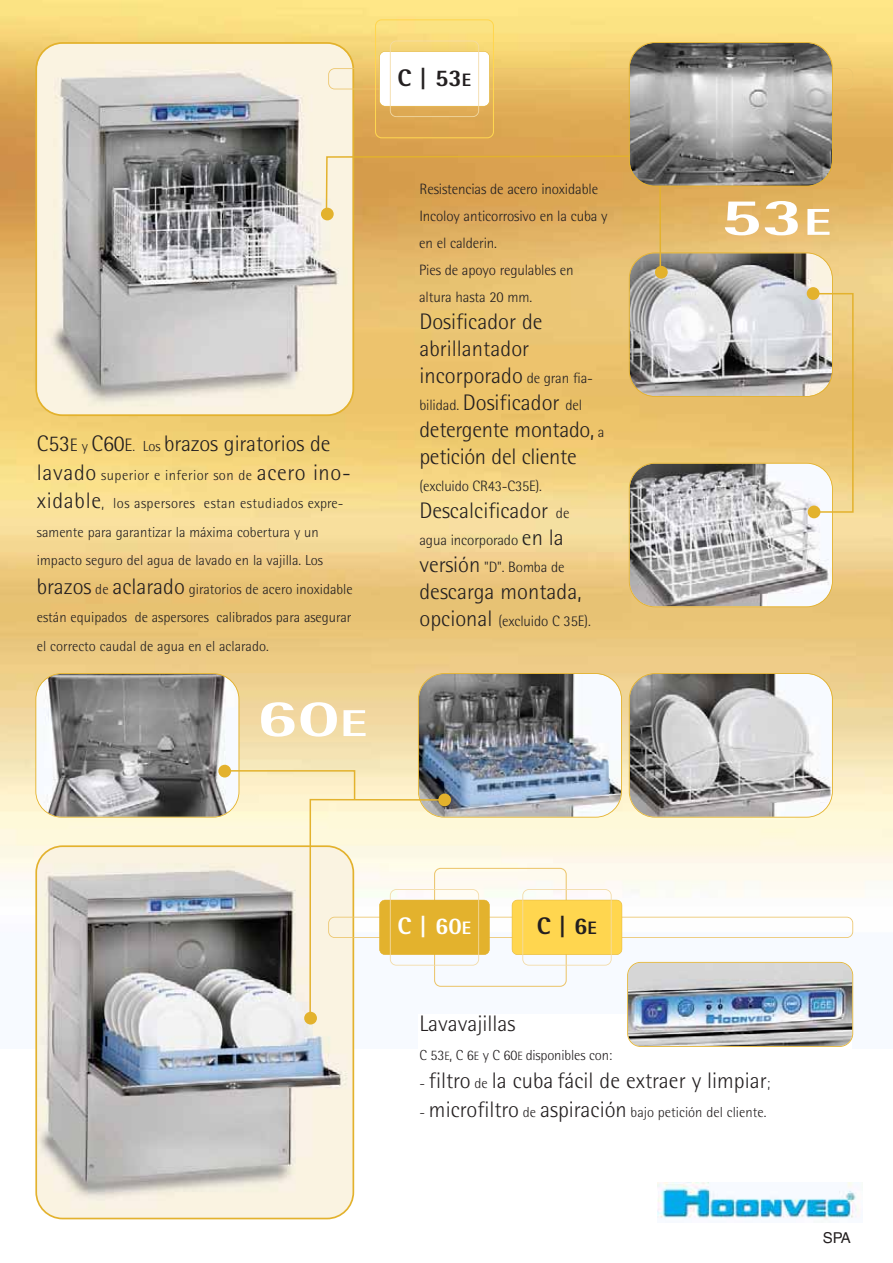
<style>
.page{position:relative;width:893px;height:1263px;background:#fff}
.page>*{position:absolute;margin:0;border:0;box-sizing:border-box;transform-origin:0 0}
.t1{font:800 52.5px "Rotis Semi Sans";color:#fff;scale:1.43 1}
.t2{font:800 24px "Rotis Semi Sans";color:#231f20}
.t3{font:800 24px "Rotis Semi Sans";color:#fff}
.t4{font:300 22.5px/27px "Rotis Semi Sans";color:#231f20}
.t5{font:300 15px/27px "Rotis Semi Sans";letter-spacing:-.01em;color:#231f20}
.t6{font:15px "Helvetica";color:#231f20}
.t7{font:300 14.55px/28.5px "Rotis Semi Sans";color:#231f20}
.s1{font-size:18px}
.s2{font-size:14.55px}
.s3{font-size:22.5px}
.s4{font-size:37.5px}
.s5{font-size:15px}
.s6{font-size:12px}
</style>
<div class="page">
<img style="left:0;top:0;width:893px;height:1048px">
<svg style="left:35px;top:42px;width:319px;height:374px;background:#c5c2ba"></svg>
<svg style="left:35px;top:845px;width:319px;height:374px;background:#c5c3bf"></svg>
<div style="left:328px;top:68px;width:525px;height:21px;border:2px solid #ecc66e;border-radius:6px"></div>
<svg style="left:375px;top:19px;width:119px;height:119px;background:#ecc366"></svg>
<div style="left:379px;top:51px;width:110px;height:55px;background:#fff;border-radius:6px"></div>
<div style="left:379px;top:51px;width:111px;height:55px;border:1px solid #e3b22d;border-radius:6px"></div>
<div style="left:390px;top:41px;width:89px;height:76px;border:2px solid #f3dba6;border-radius:6px"></div>
<div style="left:328px;top:917px;width:525px;height:21px;border:2px solid #ecc66e;border-radius:6px"></div>
<div style="left:418px;top:1014px;width:433px;height:176px;background:#fff"></div>
<img style="left:630px;top:253px;width:202px;height:143px;border-radius:26px">
<div style="left:629px;top:252px;width:204px;height:145px;border:2px solid #e3b22d;border-radius:26px"></div>
<img style="left:630px;top:464px;width:202px;height:142px">
<div style="left:629px;top:463px;width:204px;height:144px;border:2px solid #e3b22d;border-radius:26px"></div>
<img style="left:630px;top:674px;width:202px;height:143px;border-radius:24px">
<div style="left:629px;top:673px;width:204px;height:145px;border:2px solid #e3b22d;border-radius:26px"></div>
<img style="left:628px;top:963px;width:224px;height:83px">
<div style="left:627px;top:962px;width:226px;height:85px;border:2px solid #e3b22d;border-radius:14px"></div>
<img style="left:36px;top:674px;width:203px;height:143px;border-radius:26px">
<div style="left:35px;top:673px;width:204px;height:145px;border:2px solid #e3b22d;border-radius:26px"></div>
<img style="left:419px;top:674px;width:202px;height:143px;border-radius:26px">
<div style="left:418px;top:673px;width:204px;height:145px;border:2px solid #e3b22d;border-radius:26px"></div>
<svg style="left:325px;top:155px;width:337px;height:115px;background:#dfb065"></svg>
<img style="left:630px;top:43px;width:202px;height:143px;border-radius:24px">
<div style="left:629px;top:42px;width:204px;height:145px;border:2px solid #e3b22d;border-radius:26px"></div>
<svg style="left:225px;top:769px;width:342px;height:247px"></svg>
<div style="left:512px;top:900px;width:110px;height:55px;background:#ffd64f;border-radius:6px"></div>
<div style="left:512px;top:900px;width:110px;height:55px;border:1px solid #e3b22d;border-radius:6px"></div>
<div style="left:522px;top:889px;width:90px;height:77px;border:2px solid #f3dba6;border-radius:6px"></div>
<img style="left:658px;top:1183px;width:201px;height:37px">
<div style="left:321px;top:208px;width:13px;height:12px;background:#e3b22d;border-radius:50%"></div>
<div style="left:655px;top:266px;width:13px;height:13px;background:#e3b22d;border-radius:50%"></div>
<div style="left:807px;top:287px;width:12px;height:13px;background:#e3b22d;border-radius:50%"></div>
<svg style="left:815px;top:292px;width:39px;height:221px;background:#e7ca8a"></svg>
<div style="left:808px;top:506px;width:12px;height:12px;background:#e3b22d;border-radius:50%"></div>
<div style="left:438px;top:794px;width:13px;height:12px;background:#e3b22d;border-radius:50%"></div>
<div style="left:218px;top:765px;width:13px;height:13px;background:#e3b22d;border-radius:50%"></div>
<div style="left:304px;top:1012px;width:13px;height:13px;background:#e3b22d;border-radius:50%"></div>
<h2 class="t2" style="left:398px;top:69px;width:75px">C | 53<span class="s1">E</span></h2>
<h3 class="t4" style="left:37px;top:432px;width:295px">C53<span class="s1">E</span> <span class="s2">y</span> C60<span class="s1">E</span><span class="s2">. Los</span> brazos giratorios de</h3>
<p class="t7" style="left:37px;top:462px;width:317px"><span class="s3">lavado</span> superior e inferior son de <span class="s3">acero ino&shy;xidable</span>, los aspersores estan estudiados expre&shy;samente para garantizar la máxima cobertura y un impacto seguro del agua de lavado en la vajilla. Los <span class="s3">brazos</span> de <span class="s3">aclarado</span> giratorios de acero inoxidable están equipados de aspersores calibrados para asegurar el correcto caudal de agua en el aclarado.</p>
<h1 class="t1" style="left:256px;top:700px;width:79px">60<span class="s4">E</span></h1>
<p class="t5" style="left:419px;top:177px;width:190px">Resistencias de acero inoxidable<br>Incoloy anticorrosivo en la cuba y en el calderin.<br>Pies de apoyo regulables en altura hasta 20 mm.</p>
<h3 class="t4" style="left:419px;top:310px;width:175px">Dosificador de abrillantador incorporado <span class="s5">de gran fia-</span></h3>
<p class="t5" style="left:419px;top:393px;width:164px">bilidad. <span class="s3">Dosificador</span> del</p>
<h3 class="t4" style="left:419px;top:418px;width:186px">detergente montado, <span class="s5">a </span>petición del cliente</h3>
<p class="t5" style="left:419px;top:474px;width:124px">(excluido CR43-C35E).</p>
<h3 class="t4" style="left:419px;top:499px;width:152px">Descalcificador <span class="s5">de</span></h3>
<p class="t5" style="left:419px;top:528px;width:147px">agua incorporado <span class="s3">en la versión</span> "D". Bomba de</p>
<h3 class="t4" style="left:419px;top:580px;width:164px">descarga montada,</h3>
<p class="t5" style="left:419px;top:609px;width:173px"><span class="s3">opcional</span> (excluido C 35E).</p>
<h1 class="t1" style="left:720px;top:199px;width:79px">53<span class="s4">E</span></h1>
<h2 class="t3" style="left:398px;top:918px;width:75px">C | 60<span class="s1">E</span></h2>
<h2 class="t2" style="left:537px;top:918px;width:62px">C | 6<span class="s1">E</span></h2>
<h3 class="t4" style="left:419px;top:1013px;width:97px">Lavavajillas</h3>
<p class="t7" style="left:419px;top:1042px;width:194px">C 53<span class="s6">E</span>, C 6<span class="s6">E</span> y C 60<span class="s6">E</span> disponibles con:</p>
<h3 class="t4" style="left:419px;top:1069px;width:352px"><span class="s2">-</span> filtro <span class="s2">de</span> la cuba fácil de extraer y limpiar<span class="s2">;</span></h3>
<p class="t7" style="left:419px;top:1099px;width:348px">- <span class="s3">microfiltro</span> de <span class="s3">aspiración</span> bajo petición del cliente.</p>
<p class="t6" style="left:823px;top:1232px;width:30px">SPA</p>
</div>
